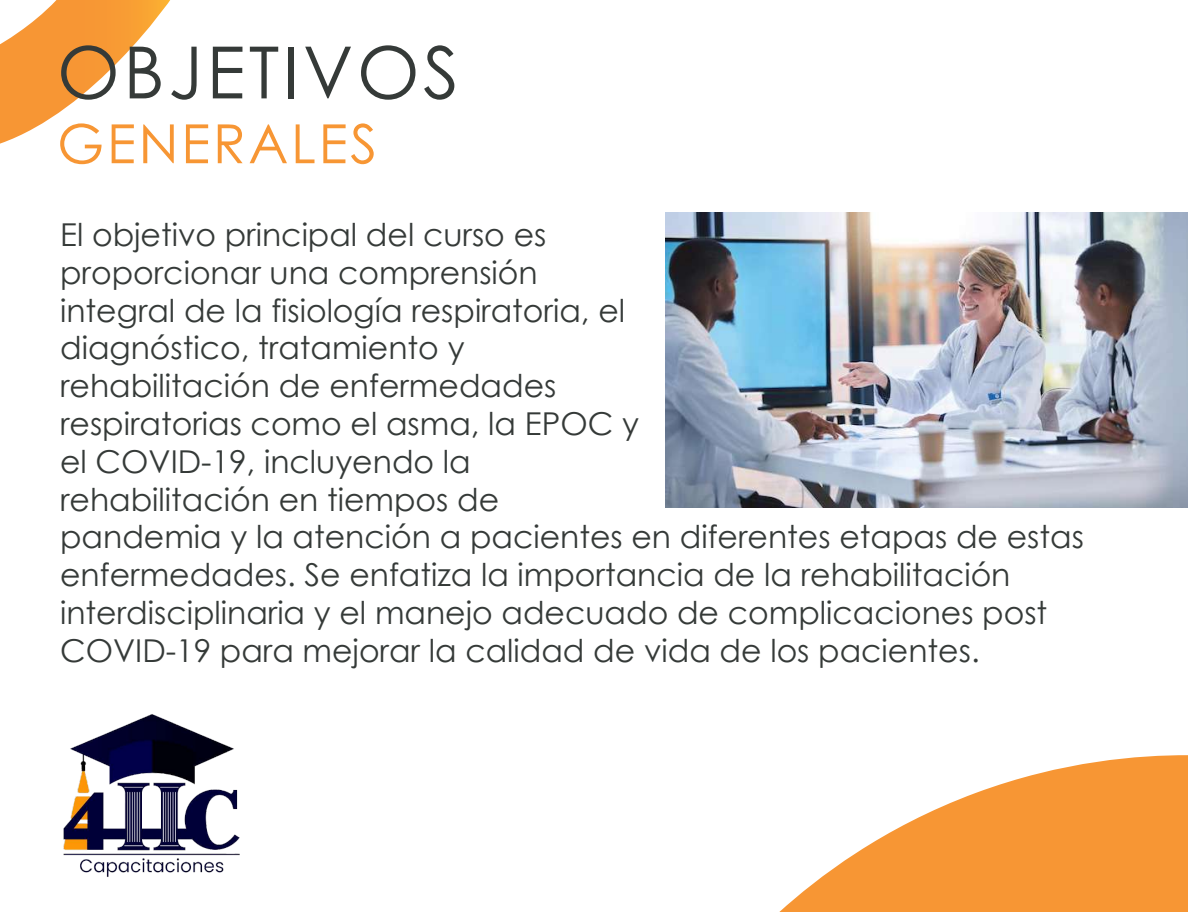
<style>
.page{position:relative;width:1188px;height:912px;background:#fff}
.page>*{position:absolute;margin:0;border:0;box-sizing:border-box;transform-origin:0 0}
.t1{font:72px "Century Gothic";letter-spacing:.05em;color:#353a38}
.t2{font:54px "Century Gothic";letter-spacing:.05em;color:#f79634}
.t3{font:31.5px/37.8px "Century Gothic";color:#353a38}
</style>
<div class="page">
<svg style="left:0;top:0;width:170px;height:144px"></svg>
<img style="left:63px;top:714px;width:177px;height:163px">
<svg style="left:779px;top:755px;width:409px;height:157px;fill:#f79634"></svg>
<img style="left:665px;top:213px;width:523px;height:294px">
<h1 class="t1" style="left:57px;top:22px;width:403px">OBJETIVOS</h1>
<h2 class="t2" style="left:57px;top:106px;width:322px">GENERALES</h2>
<p class="t3" style="left:60px;top:215px;width:1025px">El objetivo principal del curso es<br>proporcionar una comprensión<br>integral de la fisiología respiratoria, el<br>diagnóstico, tratamiento y<br>rehabilitación de enfermedades<br>respiratorias como el asma, la EPOC y<br>el COVID-19, incluyendo la<br>rehabilitación en tiempos de<br>pandemia y la atención a pacientes en diferentes etapas de estas enfermedades. Se enfatiza la importancia de la rehabilitación interdisciplinaria y el manejo adecuado de complicaciones post COVID-19 para mejorar la calidad de vida de los pacientes.</p>
</div>
